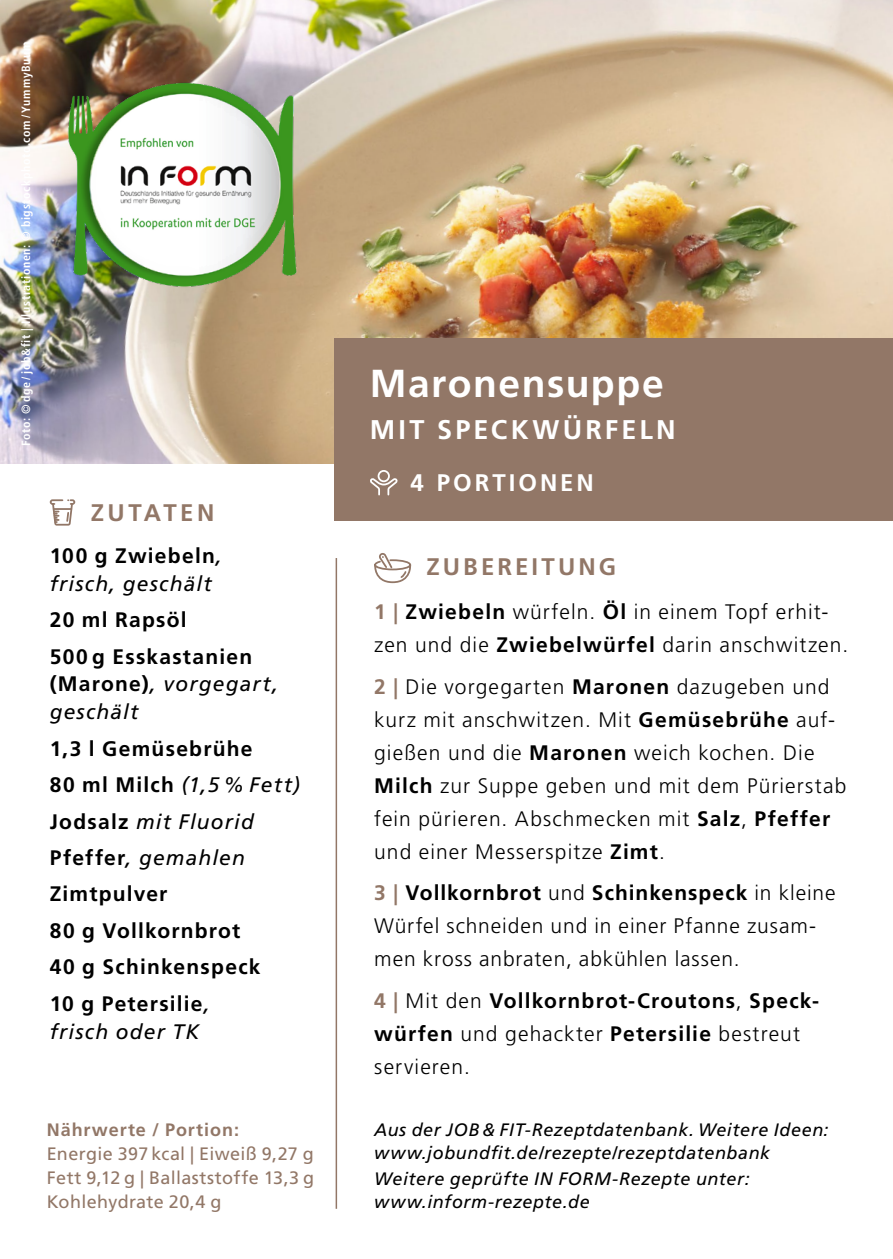
<style>
.page{position:relative;width:893px;height:1259px;background:#fff}
.page>*{position:absolute;margin:0;border:0;box-sizing:border-box;transform-origin:0 0}
.t1{font:700 39px "Frutiger LT Std";letter-spacing:.04em;color:#fff}
.t2{font:700 27px "Frutiger LT Std";letter-spacing:.12em;color:#fff}
.t3{font:700 24px "Frutiger LT Std";letter-spacing:.13em;color:#927767}
.t4{font:700 24px "Frutiger LT Std";letter-spacing:.125em;color:#fff}
.t5{font:300 21px/33px "Frutiger LT Std";letter-spacing:.05em;color:#000}
.t6{font:700 21px/36.3px "Frutiger LT Std";letter-spacing:.06em;color:#000}
.t7{font:italic 21px/27.9px "Frutiger LT Std";letter-spacing:.055em;color:#000}
.t8{font:italic 18px/22.5px "Frutiger LT Std";letter-spacing:.035em;color:#000}
.t9{font:18px/24px "Frutiger LT Std";letter-spacing:.02em;color:#927767;text-align:justify}
.t10{font:700 18px "Frutiger LT Std";letter-spacing:.055em;color:#927767}
.t11{font:700 condensed 12px "Frutiger LT Std";letter-spacing:.055em;color:#fff}
.s1{font-weight:700;font-style:normal}
.s2{font-weight:400;font-style:italic}
.s3{font-weight:700;color:#927767}
.s4{font-weight:700}
.s5{color:#927767}
.s6{font-weight:300}
</style>
<div class="page">
<img style="left:0;top:0;width:893px;height:463px">
<div style="left:335px;top:338px;width:558px;height:183px;background:#927767"></div>
<svg style="left:371px;top:470px;width:27px;height:26px"></svg>
<svg style="left:374px;top:553px;width:38px;height:31px"></svg>
<img style="left:62px;top:77px;width:240px;height:215px">
<svg style="left:49px;top:499px;width:27px;height:27px"></svg>
<hr style="left:336px;top:558px;width:1px;height:650px;background:#927767">
<p class="t11" style="left:19px;top:446px;width:406px;rotate:-90deg">Foto: © dge / job&amp;fit | Illustrationen: © bigstockphoto.com / YummyBuum</p>
<p class="t3" style="left:91px;top:499px;width:125px">ZUTATEN</p>
<p class="t7" style="left:50px;top:541px;width:174px"><span class="s1">100 g Zwiebeln</span>, frisch, geschält</p>
<p class="t6" style="left:50px;top:602px;width:204px">20 ml Rapsöl<br>500 g Esskastanien</p>
<p class="t7" style="left:50px;top:670px;width:230px"><span class="s1">(Marone)</span>, vorgegart, geschält</p>
<p class="t6" style="left:50px;top:730px;width:252px">1,3 l Gemüsebrühe<br>80 ml Milch <span class="s2">(1,5 % Fett)<br></span>Jodsalz <span class="s2">mit Fluorid<br></span>Pfeffer<span class="s2">, gemahlen<br></span>Zimtpulver<br>80 g Vollkornbrot<br>40 g Schinkenspeck<br>10 g Petersilie<span class="s2">,</span></p>
<p class="t7" style="left:50px;top:1017px;width:151px">frisch oder TK</p>
<p class="t10" style="left:47px;top:1119px;width:194px">Nährwerte / Portion:</p>
<p class="t9" style="left:47px;top:1141px;width:269px">Energie 397 kcal | Eiweiß 9,27 g Fett 9,12 g | Ballaststoffe 13,3 g Kohlehydrate 20,4 g</p>
<h1 class="t1" style="left:370px;top:361px;width:295px">Maronensuppe</h1>
<p class="t2" style="left:370px;top:414px;width:307px">MIT SPECKWÜRFELN</p>
<p class="t4" style="left:411px;top:469px;width:185px">4 PORTIONEN</p>
<p class="t3" style="left:427px;top:553px;width:191px">ZUBEREITUNG</p>
<p class="t5" style="left:374px;top:595px;width:476px"><span class="s3">1 |</span> <span class="s4">Zwiebeln</span> würfeln. <span class="s4">Öl</span> in einem Topf erhit&shy;zen und die <span class="s4">Zwiebelwürfel</span> darin anschwitzen.</p>
<p class="t5" style="left:374px;top:670px;width:474px"><span class="s3">2 |</span> Die vorgegarten <span class="s4">Maronen</span> dazugeben und kurz mit anschwitzen. Mit <span class="s4">Gemüsebrühe</span> auf&shy;gießen und die <span class="s4">Maronen</span> weich kochen. Die <span class="s4">Milch</span> zur Suppe geben und mit dem Pürierstab fein pürieren. Abschmecken mit <span class="s4">Salz</span>, <span class="s4">Pfeffer </span>und einer Messerspitze <span class="s4">Zimt</span>.</p>
<p class="t5" style="left:374px;top:876px;width:463px"><span class="s3">3 |</span> <span class="s4">Vollkornbrot</span> und <span class="s4">Schinkenspeck</span> in kleine<br>Würfel schneiden und in einer Pfanne zusam&shy;men kross anbraten, abkühlen lassen.</p>
<p class="t6" style="left:374px;top:984px;width:446px;line-height:33px"><span class="s5">4 |</span> <span class="s6">Mit den</span> Vollkornbrot-Croutons<span class="s6">,</span> Speck&shy;würfen <span class="s6">und gehackter</span> Petersilie <span class="s6">bestreut servieren.</span></p>
<p class="t8" style="left:374px;top:1118px;width:456px">Aus der JOB &amp; FIT-Rezeptdatenbank. Weitere Ideen: www.jobundfit.de/rezepte/rezeptdatenbank</p>
<p class="t8" style="left:374px;top:1168px;width:377px">Weitere geprüfte IN FORM-Rezepte unter: www.inform-rezepte.de</p>
</div>
